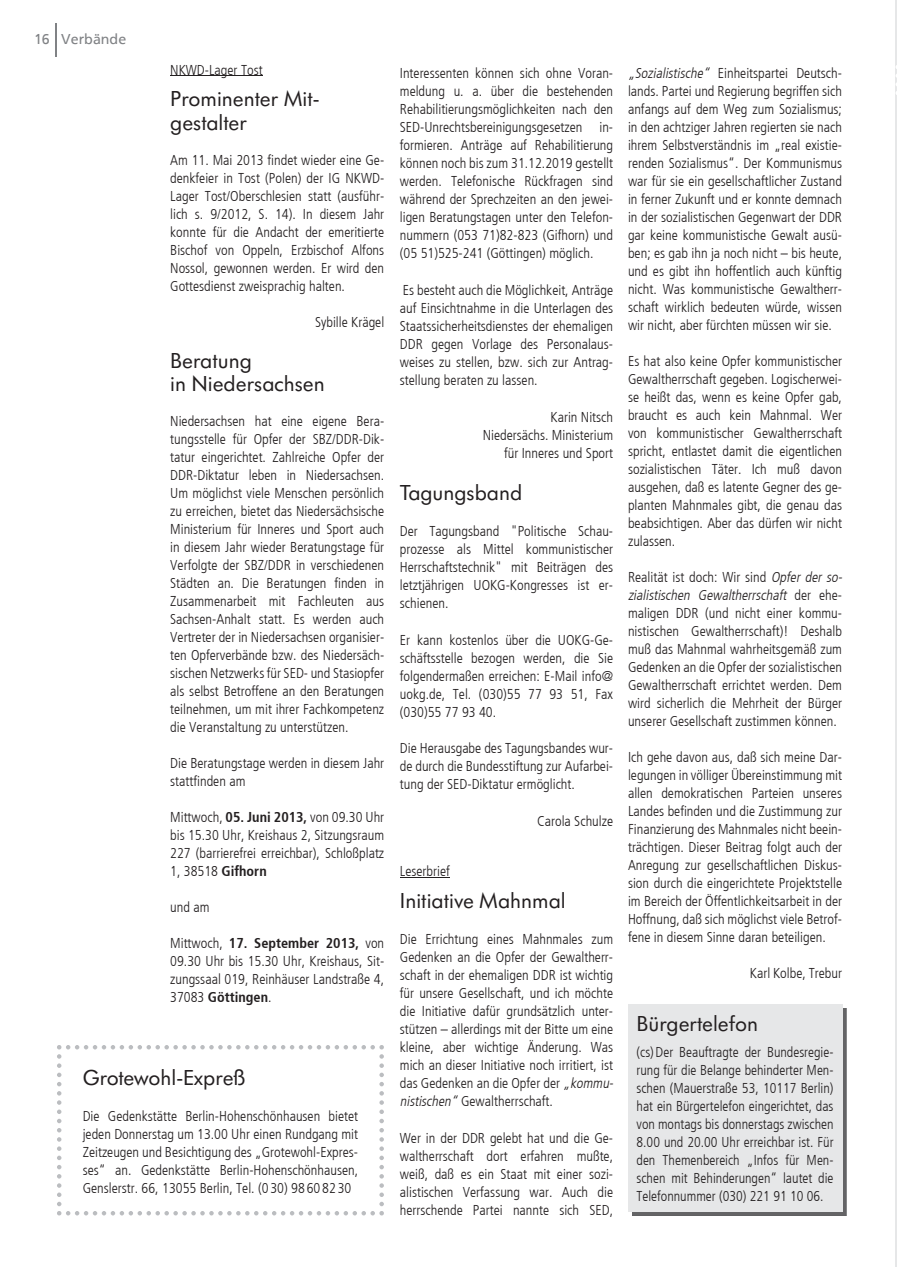
<style>
.page{position:relative;width:897px;height:1267px;background:#fff}
.page>*{position:absolute;margin:0;border:0;box-sizing:border-box;transform-origin:0 0}
.t1{font:22.5px/23.2px "Futura SB";color:#231f20}
.t2{font:300 condensed 14.25px/18px "Frutiger";color:#231f20;text-align:justify}
.t3{font:14.25px "Frutiger";color:#808285}
.s1{font-weight:700}
.s2{font-style:italic}
</style>
<div class="page">
<hr style="left:55px;top:23px;width:2px;height:33px;background:#808285">
<hr style="left:895px;top:0;width:1px;height:1266px;background:#e6e7e8">
<hr style="left:170px;top:76px;width:92px;height:1px;background:#231f20">
<hr style="left:400px;top:876px;width:50px;height:1px;background:#231f20">
<svg style="left:57px;top:1045px;width:327px;height:170px"></svg>
<img style="left:632px;top:1008px;width:214px;height:207px">
<div style="left:628px;top:1003px;width:214px;height:208px;background:#e6e7e8"></div>
<p class="t3" style="left:34px;top:32px;width:94px">16 Verbände</p>
<p class="t2" style="left:170px;top:61px;width:94px">NKWD-Lager Tost</p>
<h1 class="t1" style="left:170px;top:89px;width:151px">Prominenter Mit&shy;gestalter</h1>
<p class="t2" style="left:170px;top:151px;width:215px">Am 11. Mai 2013 findet wieder eine Ge&shy;denkfeier in Tost (Polen) der IG NKWD-Lager Tost/Oberschlesien statt (ausführ&shy;lich s. 9/2012, S. 14). In diesem Jahr konnte für die Andacht der emeritierte Bischof von Oppeln, Erzbischof Alfons Nossol, gewonnen werden. Er wird den Gottesdienst zweisprachig halten.</p>
<p class="t2" style="left:315px;top:313px;width:71px">Sybille Krägel</p>
<h1 class="t1" style="left:170px;top:350px;width:156px">Beratung<br>in Niedersachsen</h1>
<p class="t2" style="left:170px;top:412px;width:215px">Niedersachsen hat eine eigene Bera&shy;tungsstelle für Opfer der SBZ/DDR-Dik&shy;tatur eingerichtet. Zahlreiche Opfer der DDR-Diktatur leben in Niedersachsen.<br>Um möglichst viele Menschen persönlich zu erreichen, bietet das Niedersächsische Ministerium für Inneres und Sport auch in diesem Jahr wieder Beratungstage für Verfolgte der SBZ/DDR in verschiedenen Städten an. Die Beratungen finden in Zusammenarbeit mit Fachleuten aus Sachsen-Anhalt statt. Es werden auch Vertreter der in Niedersachsen organisier&shy;ten Opferverbände bzw. des Niedersäch&shy;sischen Netzwerks für SED- und Stasiopfer als selbst Betroffene an den Beratungen teilnehmen, um mit ihrer Fachkompetenz die Veranstaltung zu unterstützen.</p>
<p class="t2" style="left:170px;top:754px;width:215px">Die Beratungstage werden in diesem Jahr stattfinden am</p>
<p class="t2" style="left:170px;top:808px;width:215px">Mittwoch, <span class="s1">05. Juni 2013,</span> von 09.30 Uhr bis 15.30 Uhr, Kreishaus 2, Sitzungsraum 227 (barrierefrei erreichbar), Schloßplatz 1, 38518 <span class="s1">Gifhorn</span></p>
<p class="t2" style="left:170px;top:898px;width:41px">und am</p>
<p class="t2" style="left:170px;top:933px;width:215px">Mittwoch, <span class="s1">17. September 2013,</span> von 09.30 Uhr bis 15.30 Uhr, Kreishaus, Sit&shy;zungssaal 019, Reinhäuser Landstraße 4, 37083 <span class="s1">Göttingen</span>.</p>
<h1 class="t1" style="left:83px;top:1067px;width:164px">Grotewohl-Expreß</h1>
<p class="t2" style="left:83px;top:1106px;width:277px">Die Gedenkstätte Berlin-Hohenschönhausen bietet jeden Donnerstag um 13.00 Uhr einen Rundgang mit Zeitzeugen und Besichtigung des „Grotewohl-Expres&shy;ses“ an. Gedenkstätte Berlin-Hohenschönhausen, Genslerstr. 66, 13055 Berlin, Tel. (0 30) 98 60 82 30</p>
<p class="t2" style="left:400px;top:64px;width:215px">Interessenten können sich ohne Voran&shy;meldung u. a. über die bestehenden Rehabilitierungsmöglichkeiten nach den SED-Unrechtsbereinigungsgesetzen in&shy;formieren. Anträge auf Rehabilitierung können noch bis zum 31.12.2019 gestellt werden. Telefonische Rückfragen sind während der Sprechzeiten an den jewei&shy;ligen Beratungstagen unter den Telefon&shy;nummern (053 71)82-823 (Gifhorn) und (05 51)525-241 (Göttingen) möglich.</p>
<p class="t2" style="left:400px;top:281px;width:215px">Es besteht auch die Möglichkeit, Anträge auf Einsichtnahme in die Unterlagen des Staatssicherheitsdienstes der ehemaligen DDR gegen Vorlage des Personalaus&shy;weises zu stellen, bzw. sich zur Antrag&shy;stellung beraten zu lassen.</p>
<p class="t2" style="left:482px;top:408px;width:132px;text-align:right">Karin Nitsch<br>Niedersächs. Ministerium für Inneres und Sport</p>
<h1 class="t1" style="left:400px;top:482px;width:124px">Tagungsband</h1>
<p class="t2" style="left:400px;top:522px;width:215px">Der Tagungsband "Politische Schau&shy;prozesse als Mittel kommunistischer Herrschaftstechnik" mit Beiträgen des letztjährigen UOKG-Kongresses ist er&shy;schienen.</p>
<p class="t2" style="left:400px;top:630px;width:215px">Er kann kostenlos über die UOKG-Ge&shy;schäftsstelle bezogen werden, die Sie folgendermaßen erreichen: E-Mail info@ uokg.de, Tel. (030)55 77 93 51, Fax (030)55 77 93 40.</p>
<p class="t2" style="left:400px;top:739px;width:215px">Die Herausgabe des Tagungsbandes wur&shy;de durch die Bundesstiftung zur Aufarbei&shy;tung der SED-Diktatur ermöglicht.</p>
<p class="t2" style="left:537px;top:812px;width:77px">Carola Schulze</p>
<p class="t2" style="left:400px;top:861px;width:51px">Leserbrief</p>
<h1 class="t1" style="left:400px;top:890px;width:167px">Initiative Mahnmal</h1>
<p class="t2" style="left:400px;top:930px;width:217px;text-align:left">Die Errichtung eines Mahnmales zum Gedenken an die Opfer der Gewaltherr&shy;schaft in der ehemaligen DDR ist wichtig für unsere Gesellschaft, und ich möchte die Initiative dafür grundsätzlich unter&shy;stützen – allerdings mit der Bitte um eine kleine, aber wichtige Änderung. Was mich an dieser Initiative noch irritiert, ist das Gedenken an die Opfer der <span class="s2">„kommu&shy;nistischen“</span> Gewaltherrschaft.</p>
<p class="t2" style="left:400px;top:1129px;width:215px">Wer in der DDR gelebt hat und die Ge&shy;waltherrschaft dort erfahren mußte, weiß, daß es ein Staat mit einer sozi&shy;alistischen Verfassung war. Auch die herrschende Partei nannte sich SED,</p>
<p class="t2" style="left:628px;top:64px;width:215px"><span class="s2">„Sozialistische“</span> Einheitspartei Deutsch&shy;lands. Partei und Regierung begriffen sich anfangs auf dem Weg zum Sozialismus; in den achtziger Jahren regierten sie nach ihrem Selbstverständnis im „real existie&shy;renden Sozialismus“. Der Kommunismus war für sie ein gesellschaftlicher Zustand in ferner Zukunft und er konnte demnach in der sozialistischen Gegenwart der DDR gar keine kommunistische Gewalt ausü&shy;ben; es gab ihn ja noch nicht – bis heute, und es gibt ihn hoffentlich auch künftig nicht. Was kommunistische Gewaltherr&shy;schaft wirklich bedeuten würde, wissen wir nicht, aber fürchten müssen wir sie.</p>
<p class="t2" style="left:628px;top:352px;width:215px">Es hat also keine Opfer kommunistischer Gewaltherrschaft gegeben. Logischerwei&shy;se heißt das, wenn es keine Opfer gab, braucht es auch kein Mahnmal. Wer von kommunistischer Gewaltherrschaft spricht, entlastet damit die eigentlichen sozialistischen Täter. Ich muß davon ausgehen, daß es latente Gegner des ge&shy;planten Mahnmales gibt, die genau das beabsichtigen. Aber das dürfen wir nicht zulassen.</p>
<p class="t2" style="left:628px;top:568px;width:218px;text-align:left">Realität ist doch: Wir sind <span class="s2">Opfer der so&shy;zialistischen Gewaltherrschaft</span> d e r e h e - maligen DDR (und nicht einer kommu&shy;nistischen Gewaltherrschaft)! Deshalb muß das Mahnmal wahrheitsgemäß zum Gedenken an die Opfer der sozialistischen Gewaltherrschaft errichtet werden. Dem wird sicherlich die Mehrheit der Bürger unserer Gesellschaft zustimmen können.</p>
<p class="t2" style="left:628px;top:748px;width:215px">Ich gehe davon aus, daß sich meine Dar&shy;legungen in völliger Übereinstimmung mit allen demokratischen Parteien unseres Landes befinden und die Zustimmung zur Finanzierung des Mahnmales nicht beein&shy;trächtigen. Dieser Beitrag folgt auch der Anregung zur gesellschaftlichen Diskus&shy;sion durch die eingerichtete Projektstelle im Bereich der Öffentlichkeitsarbeit in der Hoffnung, daß sich möglichst viele Betrof&shy;fene in diesem Sinne daran beteiligen.</p>
<p class="t2" style="left:749px;top:964px;width:94px">Karl Kolbe, Trebur</p>
<h1 class="t1" style="left:636px;top:1013px;width:123px">Bürgertelefon</h1>
<p class="t2" style="left:636px;top:1043px;width:198px">(cs) Der Beauftragte der Bundesregie&shy;rung für die Belange behinderter Men&shy;schen (Mauerstraße 53, 10117 Berlin) hat ein Bürgertelefon eingerichtet, das von montags bis donnerstags zwischen 8.00 und 20.00 Uhr erreichbar ist. Für den Themenbereich „Infos für Men&shy;schen mit Behinderungen“ lautet die Telefonnummer (030) 221 91 10 06.</p>
</div>
